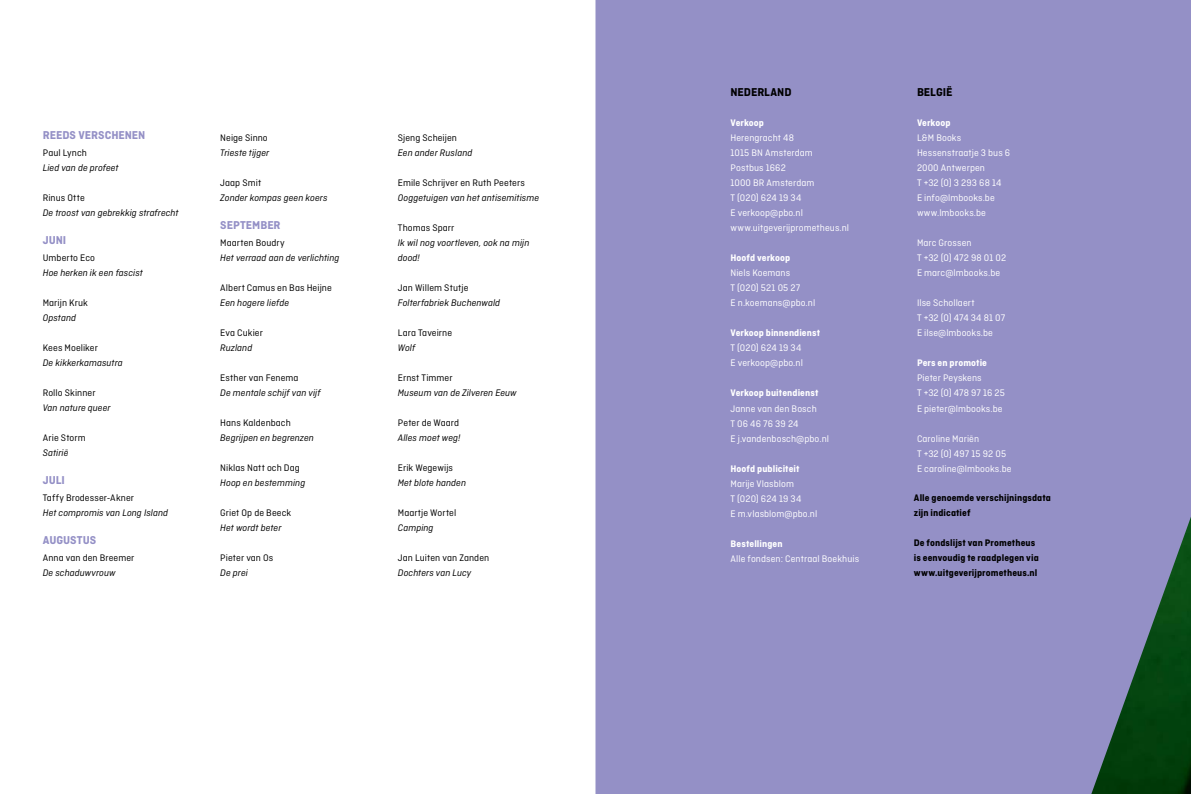
<style>
.page{position:relative;width:1191px;height:794px;background:#fff}
.page>*{position:absolute;margin:0;border:0;box-sizing:border-box;transform-origin:0 0}
.t1{font:700 12px "Ciutadella";letter-spacing:-.005em;color:#9490c6}
.t2{font:700 12px "Ciutadella";letter-spacing:-.005em;color:#000}
.t3{font:10px/15px "Ciutadella";letter-spacing:.01em;color:#fff}
.t4{font:italic 10px/15px "Ciutadella";letter-spacing:.005em;color:#000}
.t5{font:10px "Ciutadella";letter-spacing:.01em;color:#000}
.t6{font:700 10px/15px "Ciutadella";letter-spacing:.005em;color:#000}
.t7{font:700 10px "Ciutadella";letter-spacing:.005em;color:#fff}
</style>
<div class="page">
<div style="left:595px;top:0;width:596px;height:794px;background:#9490c6"></div>
<p class="t1" style="left:43px;top:128px;width:104px">REEDS VERSCHENEN</p>
<p class="t5" style="left:43px;top:147px;width:46px">Paul Lynch</p>
<p class="t4" style="left:43px;top:160px;width:77px">Lied van de profeet</p>
<p class="t5" style="left:43px;top:192px;width:44px">Rinus Otte</p>
<p class="t4" style="left:43px;top:205px;width:137px">De troost van gebrekkig strafrecht</p>
<p class="t1" style="left:43px;top:233px;width:25px">JUNI</p>
<p class="t5" style="left:43px;top:252px;width:54px">Umberto Eco</p>
<p class="t4" style="left:43px;top:265px;width:102px">Hoe herken ik een fascist</p>
<p class="t5" style="left:43px;top:297px;width:47px">Marijn Kruk</p>
<p class="t4" style="left:43px;top:310px;width:35px">Opstand</p>
<p class="t5" style="left:43px;top:342px;width:57px">Kees Moeliker</p>
<p class="t4" style="left:43px;top:355px;width:82px">De kikkerkamasutra</p>
<p class="t5" style="left:43px;top:387px;width:54px">Rollo Skinner</p>
<p class="t4" style="left:43px;top:400px;width:69px">Van nature queer</p>
<p class="t5" style="left:43px;top:432px;width:44px">Arie Storm</p>
<p class="t4" style="left:43px;top:445px;width:27px">Satirië</p>
<p class="t1" style="left:43px;top:473px;width:24px">JULI</p>
<p class="t5" style="left:43px;top:492px;width:93px">Taffy Brodesser-Akner</p>
<p class="t4" style="left:43px;top:505px;width:127px">Het compromis van Long Island</p>
<p class="t1" style="left:43px;top:533px;width:55px">AUGUSTUS</p>
<p class="t5" style="left:43px;top:552px;width:93px">Anna van den Breemer</p>
<p class="t4" style="left:43px;top:565px;width:74px">De schaduwvrouw</p>
<p class="t5" style="left:220px;top:132px;width:49px">Neige Sinno</p>
<p class="t4" style="left:220px;top:145px;width:51px">Trieste tijger</p>
<p class="t5" style="left:220px;top:177px;width:42px">Jaap Smit</p>
<p class="t4" style="left:220px;top:190px;width:109px">Zonder kompas geen koers</p>
<p class="t1" style="left:220px;top:218px;width:62px">SEPTEMBER</p>
<p class="t5" style="left:220px;top:237px;width:66px">Maarten Boudry</p>
<p class="t4" style="left:220px;top:250px;width:121px">Het verraad aan de verlichting</p>
<p class="t5" style="left:220px;top:282px;width:113px">Albert Camus en Bas Heijne</p>
<p class="t4" style="left:220px;top:295px;width:70px">Een hogere liefde</p>
<p class="t5" style="left:220px;top:327px;width:44px">Eva Cukier</p>
<p class="t4" style="left:220px;top:340px;width:33px">Ruzland</p>
<p class="t5" style="left:220px;top:372px;width:80px">Esther van Fenema</p>
<p class="t4" style="left:220px;top:385px;width:102px">De mentale schijf van vijf</p>
<p class="t5" style="left:220px;top:417px;width:72px">Hans Kaldenbach</p>
<p class="t4" style="left:220px;top:430px;width:95px">Begrijpen en begrenzen</p>
<p class="t5" style="left:220px;top:462px;width:81px">Niklas Natt och Dag</p>
<p class="t4" style="left:220px;top:475px;width:86px">Hoop en bestemming</p>
<p class="t5" style="left:220px;top:507px;width:72px">Griet Op de Beeck</p>
<p class="t4" style="left:220px;top:520px;width:63px">Het wordt beter</p>
<p class="t5" style="left:220px;top:552px;width:55px">Pieter van Os</p>
<p class="t4" style="left:220px;top:565px;width:29px">De prei</p>
<p class="t5" style="left:398px;top:132px;width:61px">Sjeng Scheijen</p>
<p class="t4" style="left:398px;top:145px;width:76px">Een ander Rusland</p>
<p class="t5" style="left:398px;top:177px;width:129px">Emile Schrijver en Ruth Peeters</p>
<p class="t4" style="left:398px;top:190px;width:143px">Ooggetuigen van het antisemitisme</p>
<p class="t5" style="left:398px;top:222px;width:58px">Thomas Sparr</p>
<p class="t4" style="left:398px;top:235px;width:133px">Ik wil nog voortleven, ook na mijn dood!</p>
<p class="t5" style="left:398px;top:282px;width:72px">Jan Willem Stutje</p>
<p class="t4" style="left:398px;top:295px;width:104px">Folterfabriek Buchenwald</p>
<p class="t5" style="left:398px;top:327px;width:56px">Lara Taveirne</p>
<p class="t4" style="left:398px;top:340px;width:19px">Wolf</p>
<p class="t5" style="left:398px;top:372px;width:56px">Ernst Timmer</p>
<p class="t4" style="left:398px;top:385px;width:120px">Museum van de Zilveren Eeuw</p>
<p class="t5" style="left:398px;top:417px;width:63px">Peter de Waard</p>
<p class="t4" style="left:398px;top:430px;width:64px">Alles moet weg!</p>
<p class="t5" style="left:398px;top:462px;width:57px">Erik Wegewijs</p>
<p class="t4" style="left:398px;top:475px;width:70px">Met blote handen</p>
<p class="t5" style="left:398px;top:507px;width:60px">Maartje Wortel</p>
<p class="t4" style="left:398px;top:520px;width:37px">Camping</p>
<p class="t5" style="left:398px;top:552px;width:93px">Jan Luiten van Zanden</p>
<p class="t4" style="left:398px;top:565px;width:75px">Dochters van Lucy</p>
<p class="t2" style="left:730px;top:85px;width:62px">NEDERLAND</p>
<p class="t7" style="left:730px;top:117px;width:35px">Verkoop</p>
<p class="t3" style="left:730px;top:131px;width:120px">Herengracht 48<br>1015 BN Amsterdam<br>Postbus 1662<br>1000 BR Amsterdam<br>T (020) 624 19 34<br>E verkoop@pbo.nl www.uitgeverijprometheus.nl</p>
<p class="t7" style="left:730px;top:252px;width:61px">Hoofd verkoop</p>
<p class="t3" style="left:730px;top:266px;width:86px">Niels Koemans<br>T (020) 521 05 27<br>E n.koemans@pbo.nl</p>
<p class="t7" style="left:730px;top:327px;width:91px">Verkoop binnendienst</p>
<p class="t3" style="left:730px;top:341px;width:74px">T (020) 624 19 34<br>E verkoop@pbo.nl</p>
<p class="t7" style="left:730px;top:387px;width:89px">Verkoop buitendienst</p>
<p class="t3" style="left:730px;top:401px;width:100px">Janne van den Bosch<br>T 06 46 76 39 24<br>E j.vandenbosch@pbo.nl</p>
<p class="t7" style="left:730px;top:462px;width:71px">Hoofd publiciteit</p>
<p class="t3" style="left:730px;top:476px;width:88px">Marije Vlasblom<br>T (020) 624 19 34<br>E m.vlasblom@pbo.nl</p>
<p class="t7" style="left:730px;top:537px;width:54px">Bestellingen</p>
<p class="t3" style="left:730px;top:551px;width:130px">Alle fondsen: Centraal Boekhuis</p>
<p class="t2" style="left:917px;top:85px;width:37px">BELGIË</p>
<p class="t7" style="left:917px;top:117px;width:35px">Verkoop</p>
<p class="t3" style="left:917px;top:131px;width:95px">L&amp;M Books<br>Hessenstraatje 3 bus 6<br>2000 Antwerpen<br>T +32 (0) 3 293 68 14<br>E info@lmbooks.be www.lmbooks.be</p>
<p class="t3" style="left:917px;top:236px;width:91px">Marc Grossen<br>T +32 (0) 472 98 01 02<br>E marc@lmbooks.be</p>
<p class="t3" style="left:917px;top:296px;width:90px">Ilse Schollaert<br>T +32 (0) 474 34 81 07<br>E ilse@lmbooks.be</p>
<p class="t7" style="left:917px;top:357px;width:72px">Pers en promotie</p>
<p class="t3" style="left:917px;top:371px;width:89px">Pieter Peyskens<br>T +32 (0) 478 97 16 25<br>E pieter@lmbooks.be</p>
<p class="t3" style="left:917px;top:431px;width:96px">Caroline Mariën<br>T +32 (0) 497 15 92 05<br>E caroline@lmbooks.be</p>
<p class="t6" style="left:914px;top:490px;width:139px">Alle genoemde verschijningsdata zijn indicatief</p>
<p class="t6" style="left:914px;top:535px;width:126px">De fondslijst van Prometheus is eenvoudig te raadplegen via www.uitgeverijprometheus.nl</p>
</div>
